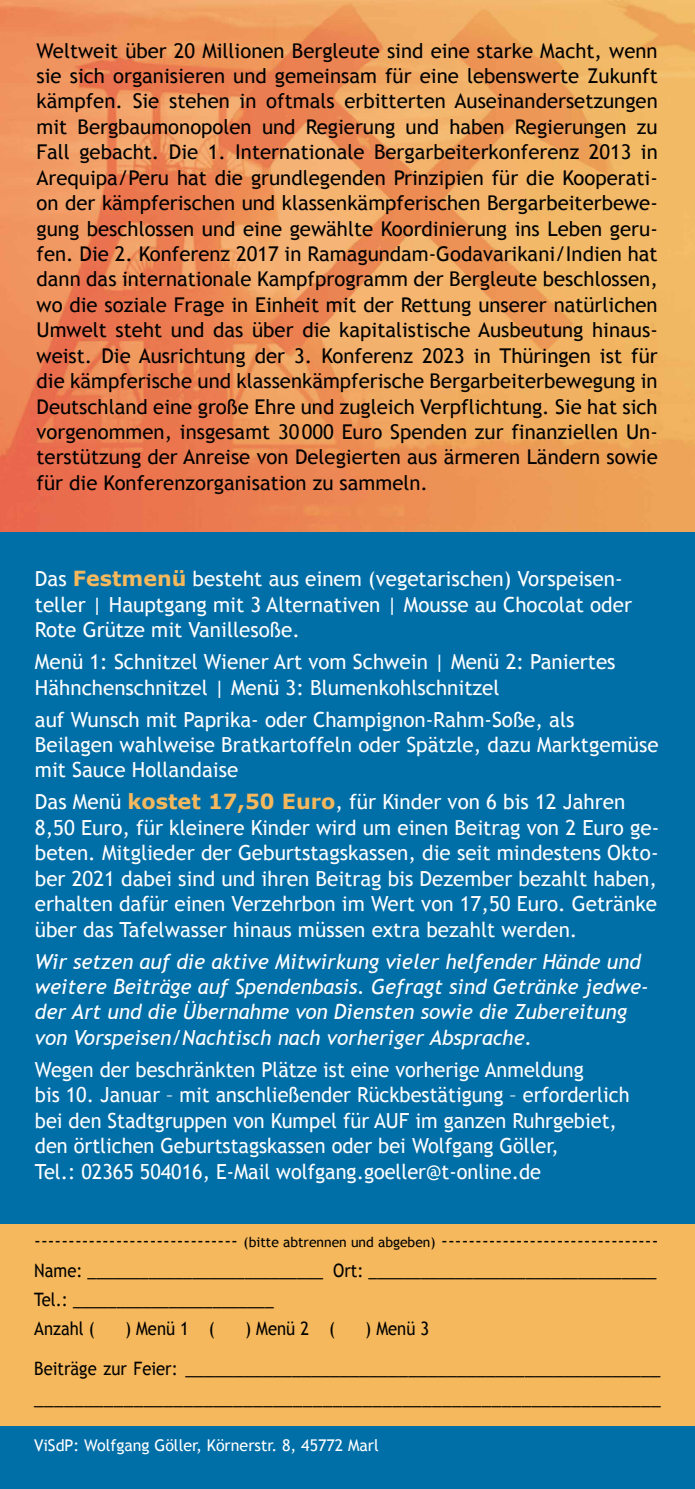
<style>
.page{position:relative;width:695px;height:1489px;background:#fff}
.page>*{position:absolute;margin:0;border:0;box-sizing:border-box;transform-origin:0 0}
.t1{font:20.75px/25.5px "Trebuchet MS";color:#fff}
.t2{font:20.75px/25.5px "Trebuchet MS";color:#fff;scale:.96 1}
.t3{font:italic 20.75px/25.5px "Trebuchet MS";color:#fff}
.t4{font:20.25px/25.5px "Trebuchet MS";color:#000;text-align:justify}
.t5{font:18.5px/29px "Trebuchet MS";color:#000}
.t6{font:18.5px/40.2px "Trebuchet MS";color:#000;scale:.9 1}
.t7{font:16.25px "Trebuchet MS";color:#fff}
.s1{font-family:"Verdana";font-weight:700;color:#f5b85c}
.s2{font-size:13.75px}
</style>
<div class="page">
<div style="left:0;top:0;width:694px;height:1488px;background:#006fa8"></div>
<img style="left:0;top:0;width:694px;height:531px">
<div style="left:0;top:1223px;width:694px;height:201px;background:#f5b85c"></div>
<p class="t4" style="left:37px;top:38px;width:622px">Weltweit über 20 Millionen Bergleute sind eine starke Macht, wenn sie sich organisieren und gemeinsam für eine lebenswerte Zukunft kämpfen. Sie stehen in oftmals erbitterten Auseinandersetzungen mit Bergbaumonopolen und Regierung und haben Regierungen zu Fall gebacht. Die 1. Internationale Bergarbeiterkonferenz 2013 in Arequipa/Peru hat die grundlegenden Prinzipien für die Kooperati&shy;on der kämpferischen und klassenkämpferischen Bergarbeiterbewe&shy;gung beschlossen und eine gewählte Koordinierung ins Leben geru&shy;fen. Die 2. Konferenz 2017 in Ramagundam-Godavarikani/Indien hat dann das internationale Kampfprogramm der Bergleute beschlossen, wo die soziale Frage in Einheit mit der Rettung unserer natürlichen Umwelt steht und das über die kapitalistische Ausbeutung hinaus&shy;weist. Die Ausrichtung der 3. Konferenz 2023 in Thüringen ist für die kämpferische und klassenkämpferische Bergarbeiterbewegung in Deutschland eine große Ehre und zugleich Verpflichtung. Sie hat sich vorgenommen, insgesamt 30000 Euro Spenden zur finanziellen Un&shy;terstützung der Anreise von Delegierten aus ärmeren Ländern sowie für die Konferenzorganisation zu sammeln.</p>
<p class="t1" style="left:35px;top:566px;width:598px">Das <span class="s1">Festmenü</span> besteht aus einem (vegetarischen) Vorspeisen&shy;teller | Hauptgang mit 3 Alternativen | Mousse au Chocolat oder<br>Rote Grütze mit Vanillesoße.</p>
<p class="t1" style="left:35px;top:649px;width:582px">Menü 1: Schnitzel Wiener Art vom Schwein | Menü 2: Paniertes<br>Hähnchenschnitzel | Menü 3: Blumenkohlschnitzel</p>
<p class="t1" style="left:35px;top:706px;width:625px">auf Wunsch mit Paprika- oder Champignon-Rahm-Soße, als<br>Beilagen wahlweise Bratkartoffeln oder Spätzle, dazu Marktgemüse mit Sauce Hollandaise</p>
<p class="t1" style="left:35px;top:789px;width:625px">Das Menü <span class="s1">kostet 17,50 Euro</span>, für Kinder von 6 bis 12 Jahren 8,50 Euro, für kleinere Kinder wird um einen Beitrag von 2 Euro ge&shy;beten. Mitglieder der Geburtstagskassen, die seit mindestens Okto&shy;ber 2021 dabei sind und ihren Beitrag bis Dezember bezahlt haben, erhalten dafür einen Verzehrbon im Wert von 17,50 Euro. Getränke über das Tafelwasser hinaus müssen extra bezahlt werden.</p>
<p class="t3" style="left:35px;top:948px;width:615px">Wir setzen auf die aktive Mitwirkung vieler helfender Hände und weitere Beiträge auf Spendenbasis. Gefragt sind Getränke jedwe&shy;der Art und die Übernahme von Diensten sowie die Zubereitung von Vorspeisen/Nachtisch nach vorheriger Absprache.</p>
<p class="t2" style="left:35px;top:1056px;width:621px">Wegen der beschränkten Plätze ist eine vorherige Anmeldung<br>bis 10. Januar – mit anschließender Rückbestätigung – erforderlich bei den Stadtgruppen von Kumpel für AUF im ganzen Ruhrgebiet, den örtlichen Geburtstagskassen oder bei Wolfgang Göller,<br>Tel.: 02365 504016, E-Mail wolfgang.goeller@t-online.de</p>
<p class="t5" style="left:34px;top:1226px;width:625px">------------------------------ <span class="s2">(bitte abtrennen und abgeben)</span> -------------------------------- Name: ___________________________ Ort: _________________________________ Tel.: _______________________<br>Anzahl (</p>
<p class="t6" style="left:34px;top:1308px;width:697px;text-indent:331px">) Menü 3<br>Beiträge zur Feier: _________________________________________________</p>
<p class="t5" style="left:34px;top:1384px;width:628px">_______________________________________________________________</p>
<p class="t6" style="left:125px;top:1308px;width:102px">) Menü 1 (</p>
<p class="t6" style="left:245px;top:1308px;width:102px">) Menü 2 (</p>
<p class="t7" style="left:34px;top:1435px;width:346px">ViSdP: Wolfgang Göller, Körnerstr. 8, 45772 Marl</p>
</div>
